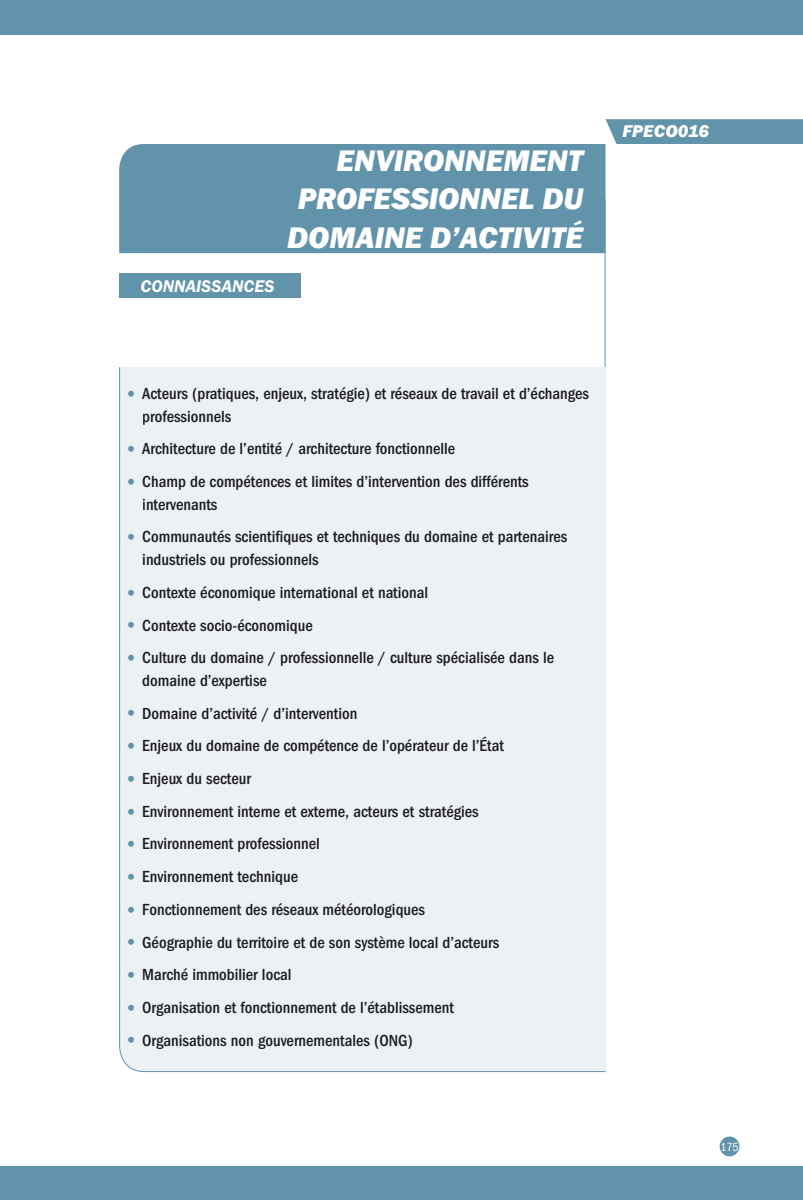
<style>
.page{position:relative;width:803px;height:1200px;background:#fff}
.page>*{position:absolute;margin:0;border:0;box-sizing:border-box;transform-origin:0 0}
.t1{font:italic 800 30.62px/38.5px "Franklin Gothic";color:#fff;text-align:right}
.t2{font:italic 600 17.5px "Franklin Gothic";color:#fff}
.t3{font:italic 800 17.5px "Franklin Gothic";letter-spacing:.01em;color:#fff}
.t4{font:500 condensed 16.62px/22.8px "Franklin Gothic";color:#1d1b1d}
.t5{font:condensed 12.25px "Franklin Gothic";color:#fff}
.s1{font-weight:800;font-stretch:normal;font-size:21px;color:#6193aa}
</style>
<div class="page">
<div style="left:119px;top:144px;width:486px;height:109px;background:#6193aa"></div>
<hr style="left:604px;top:199px;width:1px;height:198px;background:#6193aa">
<div style="left:119px;top:366px;width:487px;height:706px;background:#ecf1f4"></div>
<svg style="left:605px;top:119px;width:198px;height:25px;background:#6697ad"></svg>
<div style="left:719px;top:1136px;width:20px;height:20px;background:#6193aa;border-radius:50%"></div>
<div style="left:0;top:1166px;width:803px;height:34px;background:#6193aa"></div>
<div style="left:0;top:0;width:803px;height:35px;background:#6193aa"></div>
<div style="left:119px;top:273px;width:182px;height:24px;background:#6193aa"></div>
<p class="t2" style="left:140px;top:280px;width:135px">CONNAISSANCES</p>
<h1 class="t1" style="left:287px;top:141px;width:297px">ENVIRONNEMENT<br>PROFESSIONNEL DU<br>DOMAINE D’ACTIVITÉ</h1>
<p class="t3" style="left:622px;top:121px;width:88px">FPECO016</p>
<p class="t4" style="left:142px;top:383px;width:448px;text-indent:-18px"><span class="s1">•</span> Acteurs (pratiques, enjeux, stratégie) et réseaux de travail et d’échanges professionnels</p>
<p class="t4" style="left:124px;top:439px;width:333px"><span class="s1">•</span> Architecture de l’entité / architecture fonctionnelle</p>
<p class="t4" style="left:142px;top:471px;width:388px;text-indent:-18px"><span class="s1">•</span> Champ de compétences et limites d’intervention des différents intervenants</p>
<p class="t4" style="left:142px;top:527px;width:426px;text-indent:-18px"><span class="s1">•</span> Communautés scientifiques et techniques du domaine et partenaires industriels ou professionnels</p>
<p class="t4" style="left:124px;top:582px;width:305px"><span class="s1">•</span> Contexte économique international et national</p>
<p class="t4" style="left:124px;top:615px;width:190px"><span class="s1">•</span> Contexte socio-économique</p>
<p class="t4" style="left:142px;top:647px;width:413px;text-indent:-18px"><span class="s1">•</span> Culture du domaine / professionnelle / culture spécialisée dans le domaine d’expertise</p>
<p class="t4" style="left:124px;top:703px;width:235px"><span class="s1">•</span> Domaine d’activité / d’intervention</p>
<p class="t4" style="left:124px;top:736px;width:381px"><span class="s1">•</span> Enjeux du domaine de compétence de l’opérateur de l’État</p>
<p class="t4" style="left:124px;top:768px;width:128px"><span class="s1">•</span> Enjeux du secteur</p>
<p class="t4" style="left:124px;top:801px;width:356px"><span class="s1">•</span> Environnement interne et externe, acteurs et stratégies</p>
<p class="t4" style="left:124px;top:834px;width:197px"><span class="s1">•</span> Environnement professionnel</p>
<p class="t4" style="left:124px;top:866px;width:175px"><span class="s1">•</span> Environnement technique</p>
<p class="t4" style="left:124px;top:899px;width:302px"><span class="s1">•</span> Fonctionnement des réseaux météorologiques</p>
<p class="t4" style="left:124px;top:932px;width:376px"><span class="s1">•</span> Géographie du territoire et de son système local d’acteurs</p>
<p class="t4" style="left:124px;top:964px;width:169px"><span class="s1">•</span> Marché immobilier local</p>
<p class="t4" style="left:124px;top:997px;width:331px"><span class="s1">•</span> Organisation et fonctionnement de l’établissement</p>
<p class="t4" style="left:124px;top:1030px;width:290px"><span class="s1">•</span> Organisations non gouvernementales (ONG)</p>
<p class="t5" style="left:720px;top:1142px;width:20px">175</p>
</div>
